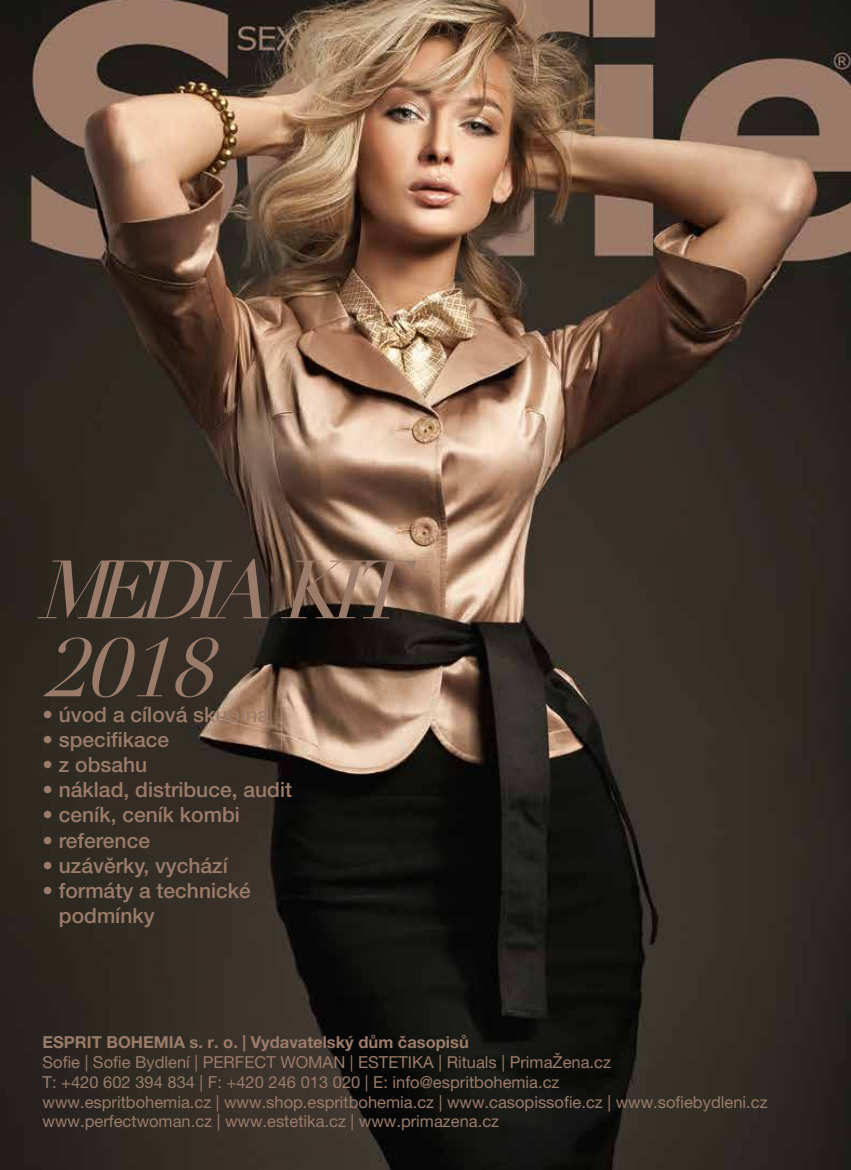
<style>
.page{position:relative;width:851px;height:1170px;background:#fff}
.page>*{position:absolute;margin:0;border:0;box-sizing:border-box;transform-origin:0 0}
.t1{font:italic 81px/78px "Perfect Woman Headline";color:#9b7b69}
.t2{font:500 21px/25.2px "Helvetica Neue LT Pro";color:#9b7b69}
.t3{font:16.5px/19.8px "Helvetica Neue LT Pro";color:#9b7b69}
.t4{font:700 16.5px "Helvetica Neue LT Pro";color:#9b7b69}
</style>
<div class="page">
<img style="left:0;top:0;width:850px;height:1169px">
<h1 class="t1" style="left:43px;top:551px;width:390px">MEDIAKIT<br>2018</h1>
<p class="t2" style="left:43px;top:701px;width:228px">• úvod a cílová skupina</p>
<p class="t2" style="left:43px;top:726px;width:128px">• specifikace</p>
<p class="t2" style="left:43px;top:751px;width:106px">• z obsahu</p>
<p class="t2" style="left:43px;top:776px;width:251px">• náklad, distribuce, audit</p>
<p class="t2" style="left:43px;top:802px;width:199px">• ceník, ceník kombi</p>
<p class="t2" style="left:43px;top:827px;width:109px">• reference</p>
<p class="t2" style="left:43px;top:852px;width:187px">• uzávěrky, vychází</p>
<p class="t2" style="left:59px;top:877px;width:193px;text-indent:-16px">• formáty a technické podmínky</p>
<p class="t4" style="left:43px;top:1031px;width:427px">ESPRIT BOHEMIA s. r. o. | Vydavatelský dům časopisů</p>
<p class="t3" style="left:43px;top:1051px;width:726px">Sofie | Sofie Bydlení | PERFECT WOMAN | ESTETIKA | Rituals | PrimaŽena.cz<br>T: +420 602 394 834 | F: +420 246 013 020 | E: info@espritbohemia.cz<br>www.espritbohemia.cz | www.shop.espritbohemia.cz | www.casopissofie.cz | www.sofiebydleni.cz www.perfectwoman.cz | www.estetika.cz | www.primazena.cz</p>
</div>
